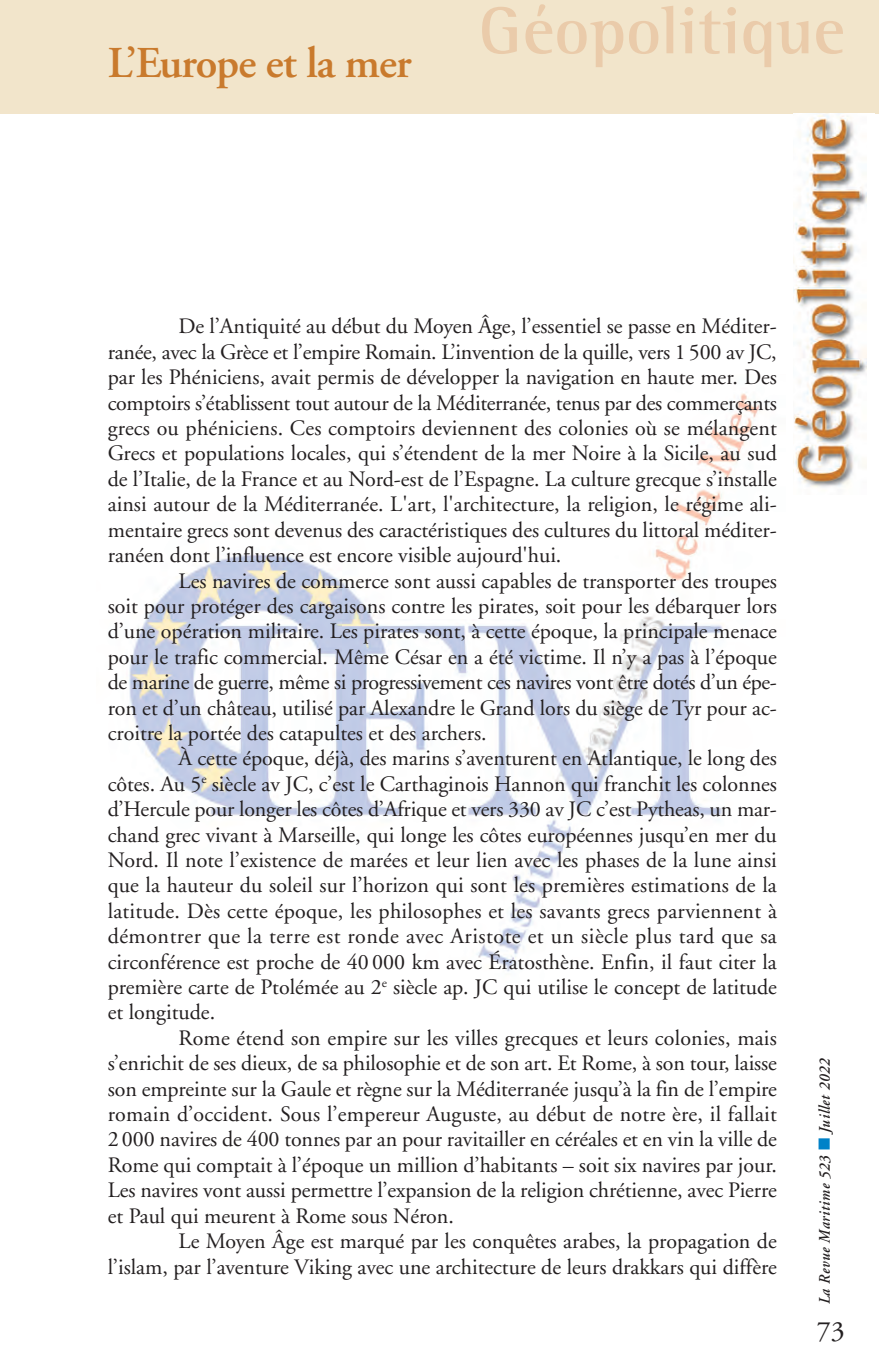
<style>
.page{position:relative;width:879px;height:1361px;background:#fff}
.page>*{position:absolute;margin:0;border:0;box-sizing:border-box;transform-origin:0 0}
.t1{font:700 68px "Rotis Semi Serif";color:#eacbaa}
.t2{font:600 44px "Adobe Garamond";letter-spacing:-.02em;color:#c97a2d}
.t3{font:28px "Adobe Garamond";color:#231f20}
.t4{font:22px/25.4px "Adobe Garamond";color:#231f20;text-align:justify}
.t5{font:italic 600 16px "Adobe Garamond";letter-spacing:.045em;color:#231f20;scale:.9 1}
.s1{color:#0082c8}
</style>
<div class="page">
<img style="left:129px;top:393px;width:631px;height:579px">
<img style="left:794px;top:113px;width:73px;height:374px">
<div style="left:0;top:0;width:23px;height:113px;background:#f2e5cb"></div>
<h2 class="t2" style="left:108px;top:46px;width:305px">L’Europe et la mer</h2>
<h1 class="t1" style="left:479px;top:8px;width:368px">Géopolitique</h1>
<p class="t4" style="left:108px;top:316px;width:671px;text-indent:71px">De l’Antiquité au début du Moyen Âge, l’essentiel se passe en Méditer&shy;ranée, avec la Grèce et l’empire Romain. L’invention de la quille, vers 1 500 av JC, par les Phéniciens, avait permis de développer la navigation en haute mer. Des comptoirs s’établissent tout autour de la Méditerranée, tenus par des commerçants grecs ou phéniciens. Ces comptoirs deviennent des colonies où se mélangent Grecs et populations locales, qui s’étendent de la mer Noire à la Sicile, au sud de l’Italie, de la France et au Nord-est de l’Espagne. La culture grecque s’installe ainsi autour de la Méditerranée. L'art, l'architecture, la religion, le régime ali&shy;mentaire grecs sont devenus des caractéristiques des cultures du littoral méditer&shy;ranéen dont l’influence est encore visible aujourd'hui.</p>
<p class="t4" style="left:108px;top:570px;width:671px;text-indent:71px">Les navires de commerce sont aussi capables de transporter des troupes soit pour protéger des cargaisons contre les pirates, soit pour les débarquer lors d’une opération militaire. Les pirates sont, à cette époque, la principale menace pour le trafic commercial. Même César en a été victime. Il n’y a pas à l’époque de marine de guerre, même si progressivement ces navires vont être dotés d’un épe&shy;ron et d’un château, utilisé par Alexandre le Grand lors du siège de Tyr pour ac&shy;croitre la portée des catapultes et des archers.</p>
<p class="t4" style="left:108px;top:748px;width:671px;text-indent:71px">À cette époque, déjà, des marins s’aventurent en Atlantique, le long des côtes. Au 5<sup>e</sup> siècle av JC, c’est le Carthaginois Hannon qui franchit les colonnes d’Hercule pour longer les côtes d’Afrique et vers 330 av JC c’est Pytheas, un mar&shy;chand grec vivant à Marseille, qui longe les côtes européennes jusqu’en mer du Nord. Il note l’existence de marées et leur lien avec les phases de la lune ainsi que la hauteur du soleil sur l’horizon qui sont les premières estimations de la latitude. Dès cette époque, les philosophes et les savants grecs parviennent à démontrer que la terre est ronde avec Aristote et un siècle plus tard que sa circonférence est proche de 40 000 km avec Ératosthène. Enfin, il faut citer la première carte de Ptolémée au 2<sup>e</sup> siècle ap. JC qui utilise le concept de latitude et longitude.</p>
<p class="t4" style="left:108px;top:1027px;width:671px;text-indent:71px">Rome étend son empire sur les villes grecques et leurs colonies, mais s’enrichit de ses dieux, de sa philosophie et de son art. Et Rome, à son tour, laisse son empreinte sur la Gaule et règne sur la Méditerranée jusqu’à la fin de l’empire romain d’occident. Sous l’empereur Auguste, au début de notre ère, il fallait 2 000 navires de 400 tonnes par an pour ravitailler en céréales et en vin la ville de Rome qui comptait à l’époque un million d’habitants – soit six navires par jour.<br>Les navires vont aussi permettre l’expansion de la religion chrétienne, avec Pierre et Paul qui meurent à Rome sous Néron.</p>
<p class="t4" style="left:108px;top:1230px;width:670px;text-align:right">Le Moyen Âge est marqué par les conquêtes arabes, la propagation de<br>l’islam, par l’aventure Viking avec une architecture de leurs drakkars qui diffère</p>
<p class="t5" style="left:818px;top:1304px;width:275px;rotate:-90deg">La Revue Maritime 523 <span class="s1">■</span> Juillet 2022</p>
<p class="t3" style="left:817px;top:1320px;width:29px">73</p>
</div>
